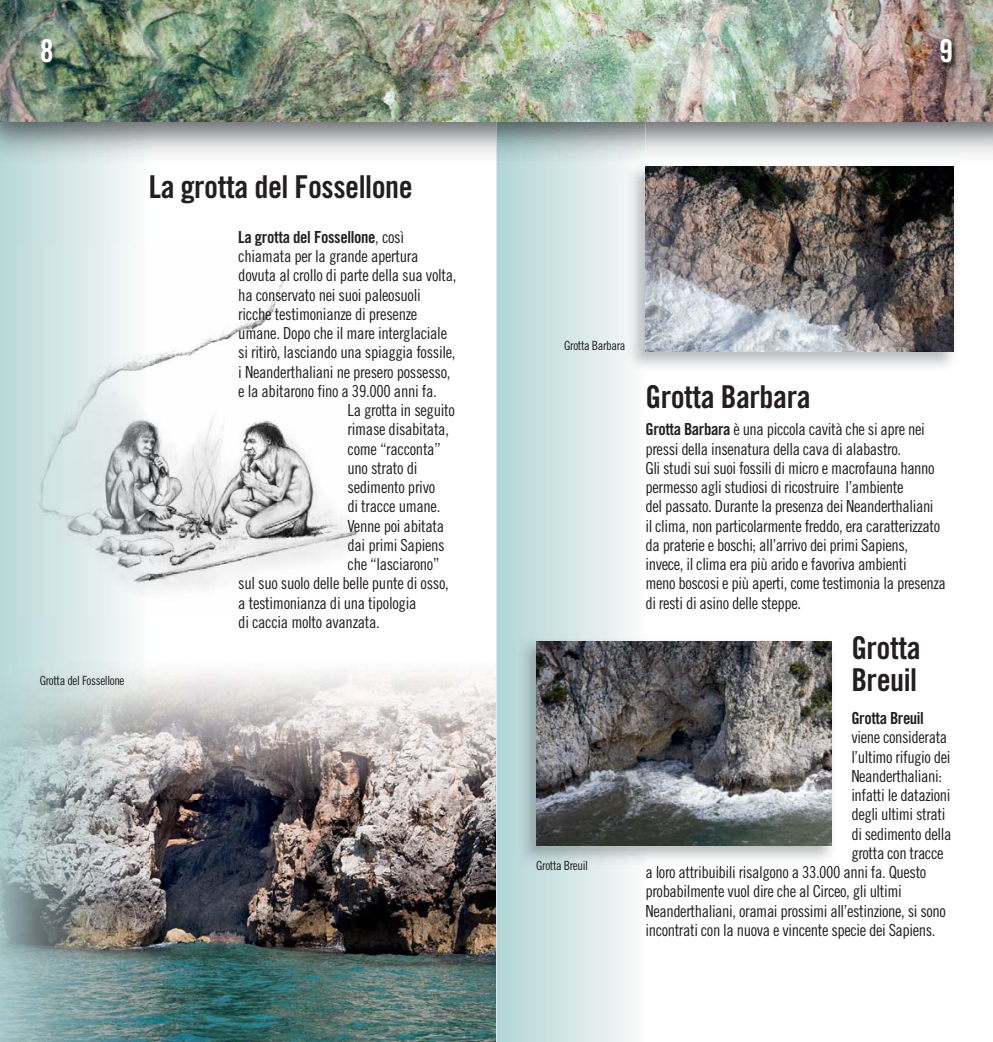
<style>
.page{position:relative;width:993px;height:1042px;background:#fff}
.page>*{position:absolute;margin:0;border:0;box-sizing:border-box;transform-origin:0 0}
.t1{font:31.5px/31.5px "Trade Gothic Bold Cond Twenty";letter-spacing:-.015em;color:#231f20}
.t2{font:31.5px "Trade Gothic Bold Cond Twenty";color:#fff}
.t3{font:16.62px/19.2px "Trade Gothic Cond Eighteen";letter-spacing:-.025em;color:#231f20}
.t4{font:16.62px "Trade Gothic Bold Cond Twenty";letter-spacing:-.02em;color:#231f20}
.t5{font:12.78px "Trade Gothic Cond Eighteen";letter-spacing:-.03em;color:#231f20}
.s1{font-family:"Trade Gothic Cond Eighteen"}
.s2{font-family:"Trade Gothic Bold Cond Twenty"}
</style>
<div class="page">
<img style="left:149px;top:271px;width:212px;height:319px">
<img style="left:149px;top:800px;width:346px;height:242px">
<img style="left:149px;top:671px;width:347px;height:129px">
<img style="left:0;top:122px;width:149px;height:920px">
<img style="left:18px;top:238px;width:131px;height:409px">
<img style="left:496px;top:162px;width:137px;height:880px">
<img style="left:146px;top:122px;width:846px;height:40px">
<img style="left:0;top:0;width:992px;height:122px">
<img style="left:858px;top:32px;width:114px;height:74px">
<img style="left:34px;top:32px;width:108px;height:72px">
<img style="left:514px;top:634px;width:324px;height:233px">
<img style="left:646px;top:866px;width:105px;height:1px">
<img style="left:536px;top:641px;width:295px;height:204px">
<img style="left:623px;top:159px;width:338px;height:214px">
<img style="left:645px;top:167px;width:308px;height:184px">
<h1 class="t2" style="left:40px;top:40px;width:15px">8</h1>
<h1 class="t2" style="left:938px;top:40px;width:15px">9</h1>
<p class="t5" style="left:40px;top:676px;width:86px">Grotta del Fossellone</p>
<h1 class="t1" style="left:149px;top:173px;width:265px">La grotta del Fossellone</h1>
<p class="t4" style="left:238px;top:231px;width:167px">La grotta del Fossellone<span class="s1">, così</span></p>
<p class="t3" style="left:238px;top:248px;width:182px">chiamata per la grande apertura</p>
<p class="t3" style="left:238px;top:267px;width:220px">dovuta al crollo di parte della sua volta,</p>
<p class="t3" style="left:238px;top:286px;width:184px">ha conservato nei suoi paleosuoli</p>
<p class="t3" style="left:238px;top:306px;width:180px">ricche testimonianze di presenze</p>
<p class="t3" style="left:238px;top:325px;width:210px">umane. Dopo che il mare interglaciale</p>
<p class="t3" style="left:238px;top:344px;width:219px">si ritirò, lasciando una spiaggia fossile,</p>
<p class="t3" style="left:238px;top:363px;width:214px">i Neanderthaliani ne presero possesso,</p>
<p class="t3" style="left:238px;top:383px;width:200px">e la abitarono fino a 39.000 anni fa.</p>
<p class="t3" style="left:347px;top:402px;width:109px">La grotta in seguito</p>
<p class="t3" style="left:347px;top:421px;width:103px">rimase disabitata,</p>
<p class="t3" style="left:347px;top:440px;width:95px">come “racconta”</p>
<p class="t3" style="left:347px;top:460px;width:71px">uno strato di</p>
<p class="t3" style="left:347px;top:479px;width:89px">sedimento privo</p>
<p class="t3" style="left:347px;top:498px;width:94px">di tracce umane.</p>
<p class="t3" style="left:347px;top:517px;width:98px">Venne poi abitata</p>
<p class="t3" style="left:347px;top:537px;width:99px">dai primi Sapiens</p>
<p class="t3" style="left:347px;top:556px;width:93px">che “lasciarono”</p>
<p class="t3" style="left:238px;top:575px;width:212px">sul suo suolo delle belle punte di osso,</p>
<p class="t3" style="left:238px;top:594px;width:179px">a testimonianza di una tipologia</p>
<p class="t3" style="left:238px;top:614px;width:143px">di caccia molto avanzata.</p>
<p class="t5" style="left:564px;top:340px;width:63px">Grotta Barbara</p>
<p class="t5" style="left:536px;top:861px;width:53px">Grotta Breuil</p>
<h1 class="t1" style="left:645px;top:383px;width:167px">Grotta Barbara</h1>
<p class="t3" style="left:645px;top:421px;width:302px"><span class="s2">Grotta Barbara</span> è una piccola cavità che si apre nei pressi della insenatura della cava di alabastro.<br>Gli studi sui suoi fossili di micro e macrofauna hanno permesso agli studiosi di ricostruire l’ambiente<br>del passato. Durante la presenza dei Neanderthaliani<br>il clima, non particolarmente freddo, era caratterizzato da praterie e boschi; all’arrivo dei primi Sapiens, invece, il clima era più arido e favoriva ambienti<br>meno boscosi e più aperti, come testimonia la presenza di resti di asino delle steppe.</p>
<h1 class="t1" style="left:851px;top:635px;width:71px">Grotta<br>Breuil</h1>
<p class="t4" style="left:851px;top:712px;width:74px">Grotta Breuil</p>
<p class="t3" style="left:851px;top:729px;width:97px">viene considerata</p>
<p class="t3" style="left:851px;top:748px;width:101px">l’ultimo rifugio dei</p>
<p class="t3" style="left:851px;top:768px;width:92px">Neanderthaliani:</p>
<p class="t3" style="left:851px;top:787px;width:101px">infatti le datazioni</p>
<p class="t3" style="left:851px;top:806px;width:96px">degli ultimi strati</p>
<p class="t3" style="left:851px;top:825px;width:101px">di sedimento della</p>
<p class="t3" style="left:851px;top:845px;width:94px">grotta con tracce</p>
<p class="t3" style="left:645px;top:864px;width:282px">a loro attribuibili risalgono a 33.000 anni fa. Questo</p>
<p class="t3" style="left:645px;top:883px;width:258px">probabilmente vuol dire che al Circeo, gli ultimi</p>
<p class="t3" style="left:645px;top:902px;width:302px">Neanderthaliani, oramai prossimi all’estinzione, si sono</p>
<p class="t3" style="left:645px;top:922px;width:291px">incontrati con la nuova e vincente specie dei Sapiens.</p>
</div>
